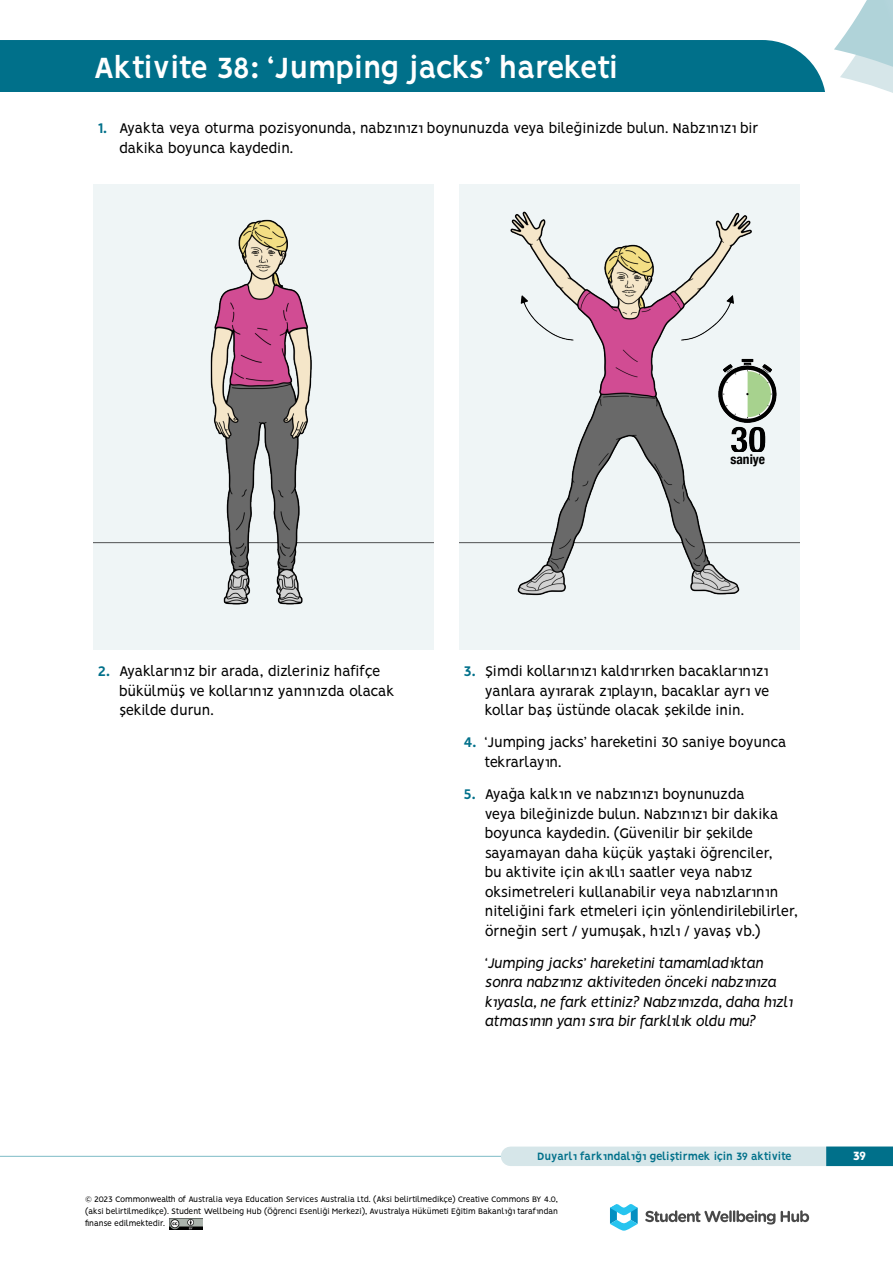
<style>
.page{position:relative;width:893px;height:1263px;background:#fff}
.page>*{position:absolute;margin:0;border:0;box-sizing:border-box;transform-origin:0 0}
.t1{font:700 33px "Vision";letter-spacing:-.03em;color:#fff}
.t2{font:15.75px/19.5px "Vision";color:#000}
.t3{font:italic 15.75px/19.5px "Vision";color:#000}
.t4{font:15.75px/19.5px "Vision";letter-spacing:-.03em;color:#000}
.t5{font:700 condensed 13.5px "Helvetica Neue";color:#000}
.t6{font:800 13.5px "Vision";color:#fff}
.t7{font:700 12px "Vision";color:#00708a}
.t8{font:9px/12px "Vision";letter-spacing:-.02em;color:#000;text-align:justify}
.s1{font-weight:700;color:#00708a}
</style>
<div class="page">
<hr style="left:0;top:1156px;width:893px;height:1px;background:#7ebcc6">
<div style="left:0;top:40px;width:826px;height:51px;background:#00708a"></div>
<div style="left:511px;top:1146px;width:382px;height:20px;background:#d6e6e9"></div>
<div style="left:826px;top:1146px;width:67px;height:20px;background:#00708a"></div>
<svg style="left:610px;top:1204px;width:28px;height:27px"></svg>
<svg style="left:645px;top:1210px;width:130px;height:14px"></svg>
<svg style="left:781px;top:1210px;width:28px;height:12px"></svg>
<svg style="left:834px;top:0;width:59px;height:93px"></svg>
<img style="left:170px;top:1218px;width:32px;height:11px">
<div style="left:459px;top:185px;width:340px;height:465px;background:#eff5f6"></div>
<img style="left:459px;top:211px;width:340px;height:385px">
<div style="left:94px;top:185px;width:340px;height:465px;background:#eff5f6"></div>
<img style="left:94px;top:219px;width:340px;height:386px">
<img style="left:701px;top:351px;width:89px;height:138px">
<div style="left:723px;top:453px;width:50px;height:15px;background:#eff5f6"></div>
<h1 class="t1" style="left:94px;top:48px;width:526px">Aktivite 38: ‘Jumping jacks’ hareketi</h1>
<p class="t2" style="left:119px;top:120px;width:641px;text-indent:-21px"><span class="s1">1.</span> Ayakta veya oturma pozisyonunda, nabzınızı boynunuzda veya bileğinizde bulun. Nabzınızı bir dakika boyunca kaydedin.</p>
<p class="t5" style="left:730px;top:451px;width:36px">saniye</p>
<p class="t2" style="left:119px;top:663px;width:277px;text-indent:-21px"><span class="s1">2.</span> Ayaklarınız bir arada, dizleriniz hafifçe bükülmüş ve kollarınız yanınızda olacak şekilde durun.</p>
<p class="t2" style="left:485px;top:663px;width:286px;text-align:justify;text-indent:-21px"><span class="s1">3.</span> Şimdi kollarınızı kaldırırken bacaklarınızı yanlara ayırarak zıplayın, bacaklar ayrı ve kollar baş üstünde olacak şekilde inin.</p>
<p class="t4" style="left:485px;top:734px;width:303px;text-indent:-21px"><span class="s1">4.</span> ‘Jumping jacks’ hareketini 30 saniye boyunca tekrarlayın.</p>
<p class="t2" style="left:485px;top:786px;width:315px;text-indent:-21px"><span class="s1">5.</span> Ayağa kalkın ve nabzınızı boynunuzda<br>veya bileğinizde bulun. Nabzınızı bir dakika boyunca kaydedin. (Güvenilir bir şekilde sayamayan daha küçük yaştaki öğrenciler,<br>bu aktivite için akıllı saatler veya nabız oksimetreleri kullanabilir veya nabızlarının niteliğini fark etmeleri için yönlendirilebilirler, örneğin sert / yumuşak, hızlı / yavaş vb.)</p>
<p class="t3" style="left:485px;top:953px;width:309px">‘Jumping jacks’ hareketini tamamladıktan sonra nabzınız aktiviteden önceki nabzınıza kıyasla, ne fark ettiniz? Nabzınızda, daha hızlı atmasının yanı sıra bir farklılık oldu mu?</p>
<p class="t7" style="left:537px;top:1149px;width:256px">Duyarlı farkındalığı geliştirmek için 39 aktivite</p>
<p class="t6" style="left:853px;top:1148px;width:15px">39</p>
<p class="t8" style="left:85px;top:1194px;width:475px">© 2023 Commonwealth of Australia veya Education Services Australia Ltd. (Aksi belirtilmedikçe) Creative Commons BY 4.0, (aksi belirtilmedikçe). Student Wellbeing Hub (Öğrenci Esenliği Merkezi), Avustralya Hükümeti Eğitim Bakanlığı tarafından finanse edilmektedir.</p>
</div>
